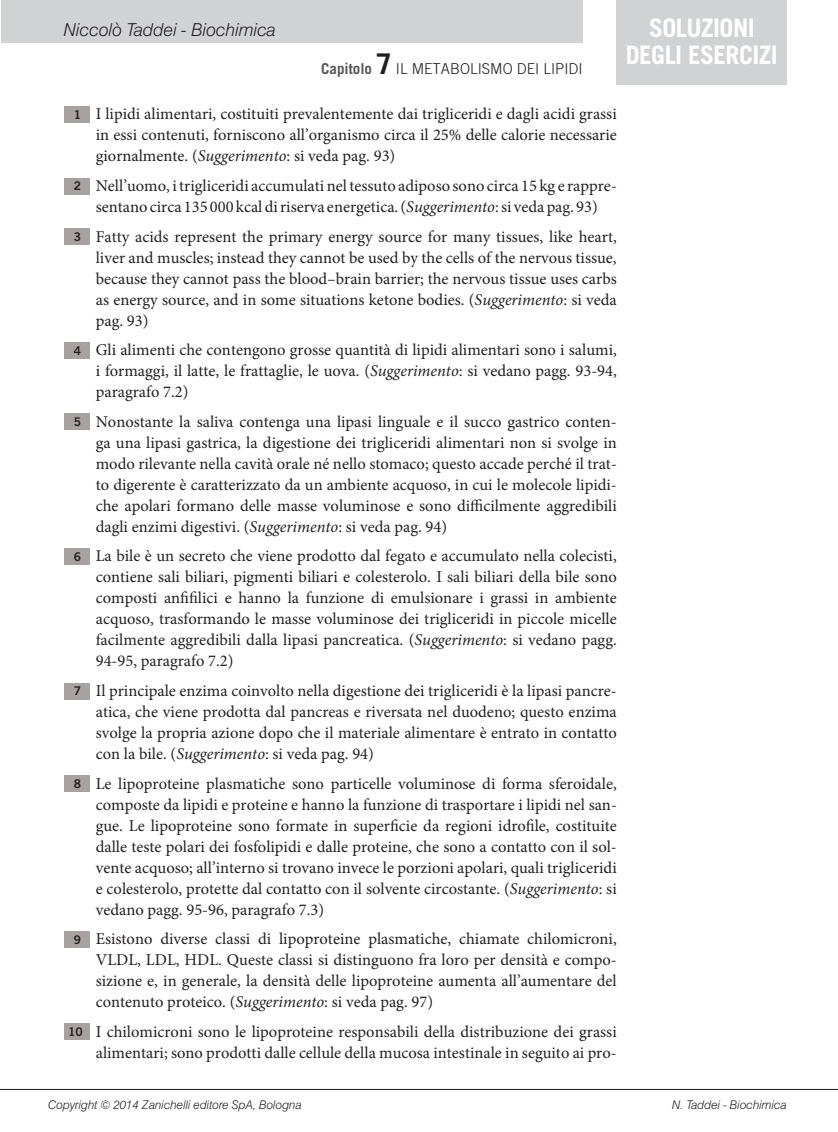
<style>
.page{position:relative;width:838px;height:1132px;background:#fff}
.page>*{position:absolute;margin:0;border:0;box-sizing:border-box;transform-origin:0 0}
.t1{font:700 25.5px/27px "Trade Gothic LT Std";letter-spacing:-.02em;color:#fff;text-align:center}
.t2{font:italic 300 17.85px "Swiss 721 BT";color:#231f20}
.t3{font:16.5px/21px "Minion Pro";color:#231f20;text-align:justify}
.t4{font:300 15px "Trade Gothic LT Std";color:#231f20}
.t5{font:italic 300 12px "Swiss 721 BT";color:#231f20}
.s1{font-weight:700;color:#57585a}
.s2{font-weight:700;font-size:28.5px}
.s3{font-family:"Trade Gothic LT Std Bd 2";font-size:12px}
.s4{font-style:italic}
</style>
<div class="page">
<div style="left:1px;top:0;width:582px;height:43px;background:#d1d2d4"></div>
<hr style="left:0;top:1088px;width:838px;height:1px;background:#231f20">
<div style="left:617px;top:0;width:170px;height:85px;background:#d1d2d4"></div>
<div style="left:64px;top:106px;width:25px;height:17px;background:#a7a2a0"></div>
<div style="left:64px;top:178px;width:25px;height:16px;background:#a7a2a0"></div>
<div style="left:64px;top:228px;width:25px;height:17px;background:#a7a2a0"></div>
<div style="left:64px;top:342px;width:25px;height:16px;background:#a7a2a0"></div>
<div style="left:64px;top:413px;width:25px;height:17px;background:#a7a2a0"></div>
<div style="left:64px;top:548px;width:25px;height:16px;background:#a7a2a0"></div>
<div style="left:64px;top:682px;width:25px;height:17px;background:#a7a2a0"></div>
<div style="left:64px;top:775px;width:25px;height:16px;background:#a7a2a0"></div>
<div style="left:64px;top:930px;width:25px;height:17px;background:#a7a2a0"></div>
<div style="left:64px;top:1023px;width:25px;height:16px;background:#a7a2a0"></div>
<p class="t2" style="left:64px;top:19px;width:214px">Niccolò Taddei - Biochimica</p>
<p class="t4" style="left:321px;top:59px;width:263px"><span class="s1">Capitolo</span> <span class="s2">7</span> IL METABOLISMO DEI LIPIDI</p>
<h1 class="t1" style="left:626px;top:14px;width:153px">SOLUZIONI<br>DEGLI ESERCIZI</h1>
<p class="t3" style="left:96px;top:104px;width:522px;text-indent:-22px"><span class="s3">1</span> I lipidi alimentari, costituiti prevalentemente dai trigliceridi e dagli acidi grassi in essi contenuti, forniscono all’organismo circa il 25% delle calorie necessarie giornalmente. (<span class="s4">Suggerimento</span>: si veda pag. 93)</p>
<p class="t3" style="left:74px;top:175px;width:544px;text-align:center"><span class="s3">2</span> Nell’uomo, i trigliceridi accumulati nel tessuto adiposo sono circa 15 kg e rappre&shy;sentano circa 135 000 kcal di riserva energetica. (<span class="s4">Suggerimento</span>: si veda pag. 93)</p>
<p class="t3" style="left:96px;top:226px;width:522px;text-indent:-22px"><span class="s3">3</span> Fatty acids represent the primary energy source for many tissues, like heart, liver and muscles; instead they cannot be used by the cells of the nervous tissue, because they cannot pass the blood–brain barrier; the nervous tissue uses carbs as energy source, and in some situations ketone bodies. (<span class="s4">Suggerimento</span>: si veda pag. 93)</p>
<p class="t3" style="left:96px;top:339px;width:522px;text-indent:-22px"><span class="s3">4</span> Gli alimenti che contengono grosse quantità di lipidi alimentari sono i salumi, i formaggi, il latte, le frattaglie, le uova. (<span class="s4">Suggerimento</span>: si vedano pagg. 93-94, paragrafo 7.2)</p>
<p class="t3" style="left:96px;top:411px;width:522px;text-indent:-22px"><span class="s3">5</span> Nonostante la saliva contenga una lipasi linguale e il succo gastrico conten&shy;ga una lipasi gastrica, la digestione dei trigliceridi alimentari non si svolge in modo rilevante nella cavità orale né nello stomaco; questo accade perché il trat&shy;to digerente è caratterizzato da un ambiente acquoso, in cui le molecole lipidi&shy;che apolari formano delle masse voluminose e sono difficilmente aggredibili dagli enzimi digestivi. (<span class="s4">Suggerimento</span>: si veda pag. 94)</p>
<p class="t3" style="left:96px;top:545px;width:522px;text-indent:-22px"><span class="s3">6</span> La bile è un secreto che viene prodotto dal fegato e accumulato nella colecisti, contiene sali biliari, pigmenti biliari e colesterolo. I sali biliari della bile sono composti anfifilici e hanno la funzione di emulsionare i grassi in ambiente acquoso, trasformando le masse voluminose dei trigliceridi in piccole micelle facilmente aggredibili dalla lipasi pancreatica. (<span class="s4">Suggerimento</span>: si vedano pagg.<br>94-95, paragrafo 7.2)</p>
<p class="t3" style="left:96px;top:680px;width:522px;text-indent:-22px"><span class="s3">7</span> Il principale enzima coinvolto nella digestione dei trigliceridi è la lipasi pancre&shy;atica, che viene prodotta dal pancreas e riversata nel duodeno; questo enzima svolge la propria azione dopo che il materiale alimentare è entrato in contatto con la bile. (<span class="s4">Suggerimento</span>: si veda pag. 94)</p>
<p class="t3" style="left:96px;top:772px;width:522px;text-indent:-22px"><span class="s3">8</span> Le lipoproteine plasmatiche sono particelle voluminose di forma sferoidale, composte da lipidi e proteine e hanno la funzione di trasportare i lipidi nel san&shy;gue. Le lipoproteine sono formate in superficie da regioni idrofile, costituite dalle teste polari dei fosfolipidi e dalle proteine, che sono a contatto con il sol&shy;vente acquoso; all’interno si trovano invece le porzioni apolari, quali trigliceridi e colesterolo, protette dal contatto con il solvente circostante. (<span class="s4">Suggerimento</span>: si vedano pagg. 95-96, paragrafo 7.3)</p>
<p class="t3" style="left:96px;top:928px;width:522px;text-indent:-22px"><span class="s3">9</span> Esistono diverse classi di lipoproteine plasmatiche, chiamate chilomicroni, VLDL, LDL, HDL. Queste classi si distinguono fra loro per densità e compo&shy;sizione e, in generale, la densità delle lipoproteine aumenta all’aumentare del contenuto proteico. (<span class="s4">Suggerimento</span>: si veda pag. 97)</p>
<p class="t3" style="left:68px;top:1020px;width:550px;text-align:right"><span class="s3">10</span> I chilomicroni sono le lipoproteine responsabili della distribuzione dei grassi alimentari; sono prodotti dalle cellule della mucosa intestinale in seguito ai pro-</p>
<p class="t5" style="left:48px;top:1097px;width:255px">Copyright © 2014 Zanichelli editore SpA, Bologna</p>
<p class="t5" style="left:672px;top:1097px;width:116px">N. Taddei - Biochimica</p>
</div>
